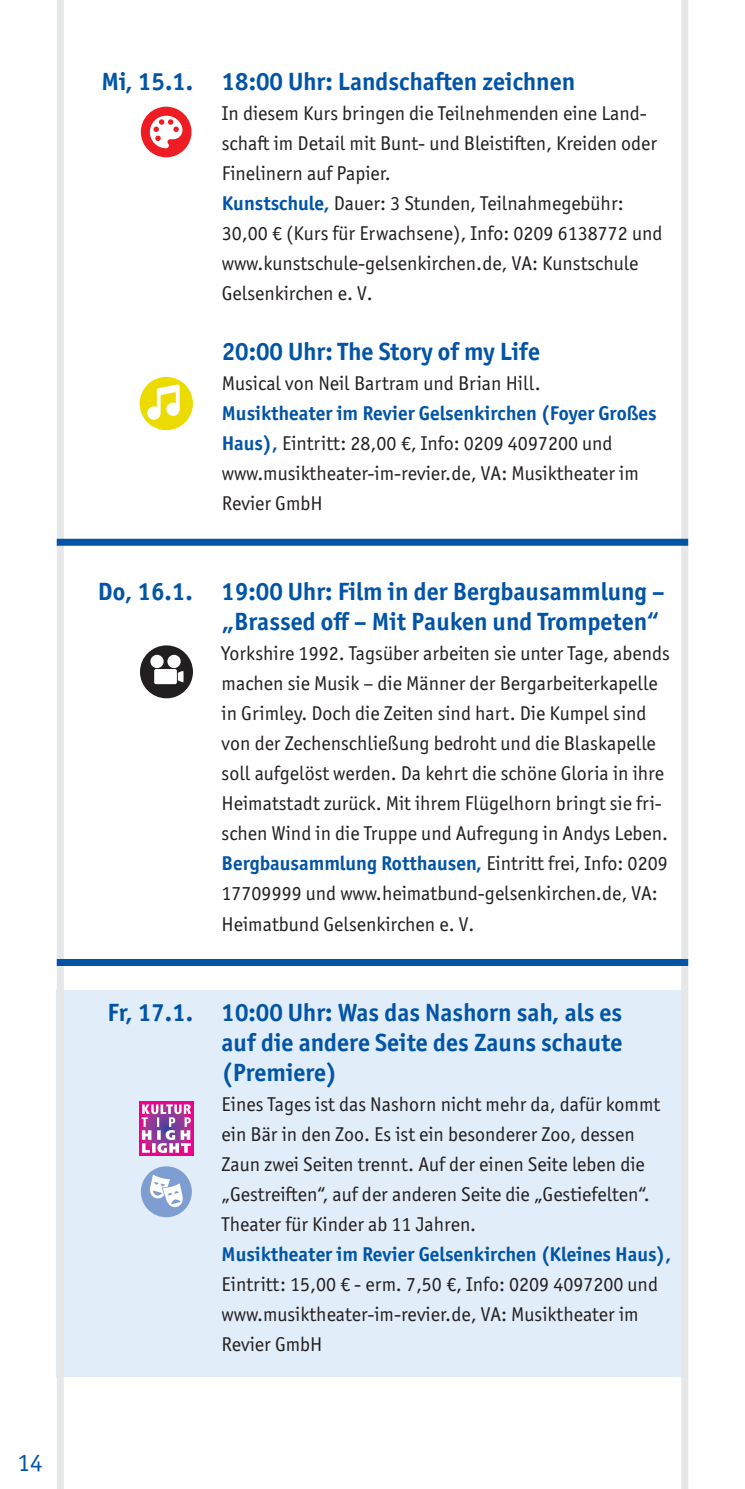
<style>
.page{position:relative;width:745px;height:1489px;background:#fff}
.page>*{position:absolute;margin:0;border:0;box-sizing:border-box;transform-origin:0 0}
.t1{font:700 25px/30px "Officina Sans ITC Pro";color:#0154a6}
.t2{font:25px "Officina Sans ITC Pro";color:#0154a6}
.t3{font:20px/30px "Officina Sans ITC Pro";color:#231f20}
.t4{font:700 20px "Officina Sans ITC Pro";color:#0154a6}
.s1{font-weight:700;color:#0154a6}
</style>
<div class="page">
<div style="left:57px;top:990px;width:630px;height:386px;background:#e1edf8"></div>
<div style="left:57px;top:0;width:7px;height:1488px;background:#e6e7e9"></div>
<div style="left:680px;top:0;width:7px;height:1488px;background:#e6e7e9"></div>
<svg style="left:139px;top:1101px;width:54px;height:54px;background:#c966b3"></svg>
<div style="left:140px;top:645px;width:53px;height:53px;background:#231f20;border-radius:50%"></div>
<div style="left:154px;top:669px;width:23px;height:15px;background:#fff;border-radius:2px"></div>
<svg style="left:178px;top:671px;width:5px;height:11px"></svg>
<div style="left:167px;top:654px;width:13px;height:14px;background:#fff;border-radius:50%"></div>
<div style="left:150px;top:654px;width:13px;height:14px;background:#fff;border-radius:50%"></div>
<div style="left:141px;top:1166px;width:51px;height:51px;background:#7e9ed2;border-radius:50%"></div>
<svg style="left:150px;top:1174px;width:33px;height:34px"></svg>
<div style="left:141px;top:107px;width:50px;height:50px;background:#ee1d23;border-radius:50%"></div>
<svg style="left:150px;top:116px;width:32px;height:32px"></svg>
<div style="left:139px;top:377px;width:54px;height:53px;background:#ebdb01;border-radius:50%"></div>
<svg style="left:147px;top:384px;width:32px;height:35px"></svg>
<div style="left:57px;top:538px;width:630px;height:7px;background:#0154a6"></div>
<div style="left:57px;top:958px;width:630px;height:7px;background:#0154a6"></div>
<p class="t2" style="left:18px;top:1447px;width:26px">14</p>
<p class="t1" style="left:101px;top:66px;width:93px">Mi, 15.1.</p>
<p class="t1" style="left:222px;top:66px;width:354px">18:00 Uhr: Landschaften zeichnen</p>
<p class="t3" style="left:222px;top:98px;width:442px">In diesem Kurs bringen die Teilnehmenden eine Land&shy;schaft im Detail mit Bunt- und Bleistiften, Kreiden oder Finelinern auf Papier.<br><span class="s1">Kunstschule,</span> Dauer: 3 Stunden, Teilnahmegebühr:<br>30,00 € (Kurs für Erwachsene), Info: 0209 6138772 und www.kunstschule-gelsenkirchen.de, VA: Kunstschule Gelsenkirchen e. V.</p>
<p class="t1" style="left:222px;top:336px;width:319px">20:00 Uhr: The Story of my Life</p>
<p class="t3" style="left:222px;top:368px;width:320px">Musical von Neil Bartram und Brian Hill.</p>
<p class="t3" style="left:222px;top:398px;width:436px"><span class="s1">Musiktheater im Revier Gelsenkirchen (Foyer Großes Haus),</span> Eintritt: 28,00 €, Info: 0209 4097200 und www.musiktheater-im-revier.de, VA: Musiktheater im Revier GmbH</p>
<p class="t1" style="left:98px;top:576px;width:96px">Do, 16.1.</p>
<p class="t1" style="left:221px;top:576px;width:444px">19:00 Uhr: Film in der Bergbausammlung – „Brassed off – Mit Pauken und Trompeten“</p>
<p class="t3" style="left:221px;top:638px;width:449px">Yorkshire 1992. Tagsüber arbeiten sie unter Tage, abends machen sie Musik – die Männer der Bergarbeiterkapelle in Grimley. Doch die Zeiten sind hart. Die Kumpel sind von der Zechenschließung bedroht und die Blaskapelle soll aufgelöst werden. Da kehrt die schöne Gloria in ihre Heimatstadt zurück. Mit ihrem Flügelhorn bringt sie fri&shy;schen Wind in die Truppe und Aufregung in Andys Leben.<br><span class="s1">Bergbausammlung Rotthausen,</span> Eintritt frei, Info: 0209<br>17709999 und www.heimatbund-gelsenkirchen.de, VA:<br>Heimatbund Gelsenkirchen e. V.</p>
<p class="t1" style="left:107px;top:996px;width:87px">Fr, 17.1.</p>
<p class="t1" style="left:221px;top:996px;width:402px;text-align:justify">10:00 Uhr: Was das Nashorn sah, als es auf die andere Seite des Zauns schaute (Premiere)</p>
<p class="t3" style="left:221px;top:1088px;width:440px">Eines Tages ist das Nashorn nicht mehr da, dafür kommt ein Bär in den Zoo. Es ist ein besonderer Zoo, dessen Zaun zwei Seiten trennt. Auf der einen Seite leben die „Gestreiften“, auf der anderen Seite die „Gestiefelten“.<br>Theater für Kinder ab 11 Jahren.</p>
<p class="t4" style="left:221px;top:1241px;width:451px">Musiktheater im Revier Gelsenkirchen (Kleines Haus),</p>
<p class="t3" style="left:221px;top:1268px;width:437px">Eintritt: 15,00 € - erm. 7,50 €, Info: 0209 4097200 und www.musiktheater-im-revier.de, VA: Musiktheater im<br>Revier GmbH</p>
</div>
